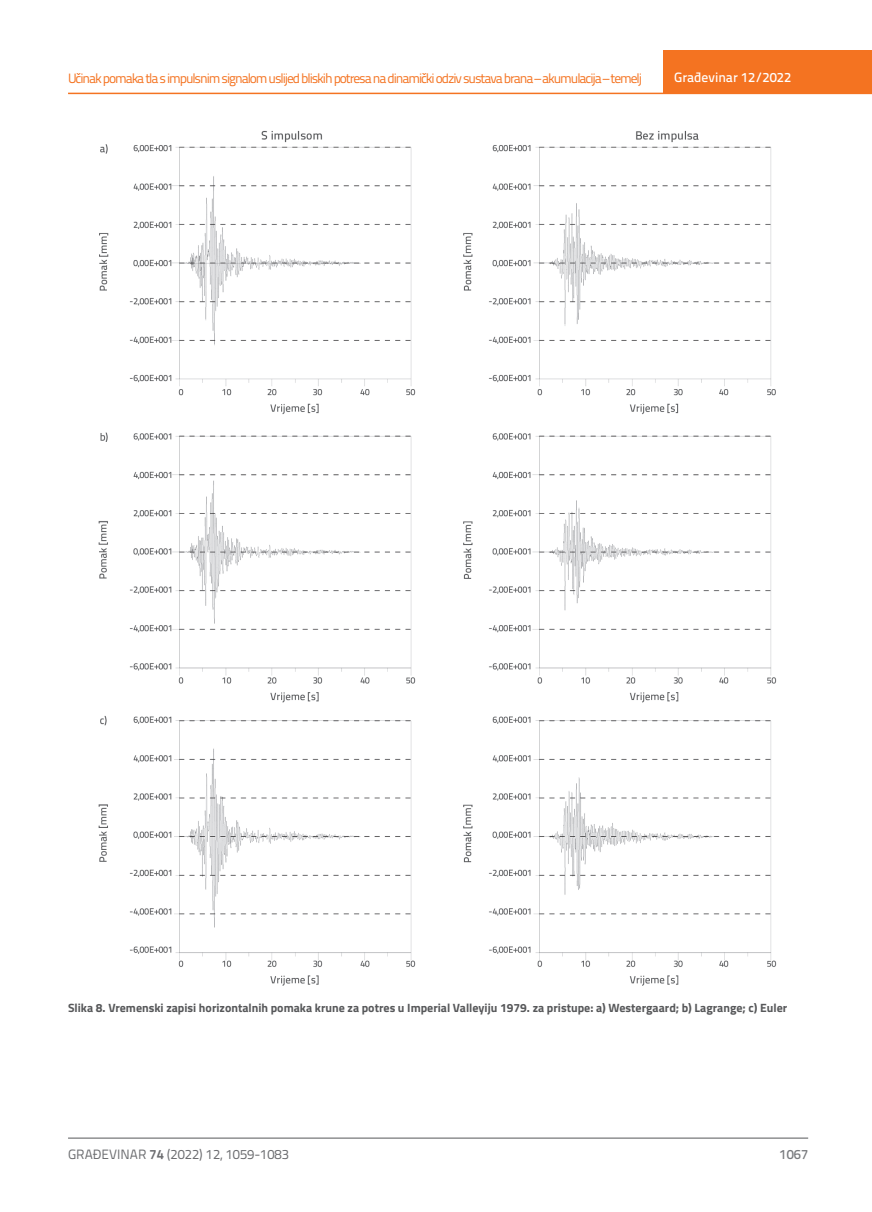
<style>
.page{position:relative;width:872px;height:1212px;background:#fff}
.page>*{position:absolute;margin:0;border:0;box-sizing:border-box;transform-origin:0 0}
.t1{font:13.5px "Titillium Text 22 L";letter-spacing:-.08em;color:#f47321}
.t2{font:13.5px "Titillium Text 22 L";color:#6c6d70}
.t3{font:500 13.5px "Titillium Text 22 L";color:#fff}
.t4{font:500 13.5px "Titillium Text 22 L";color:#787a7d}
.t5{font:700 12px "Titillium";color:#57585a}
.s1{font-weight:700}
</style>
<div class="page">
<hr style="left:68px;top:93px;width:804px;height:1px;background:#f47321">
<div style="left:663px;top:50px;width:209px;height:44px;background:#f47321"></div>
<hr style="left:68px;top:1138px;width:740px;height:1px;background:#57585a">
<img style="left:98px;top:130px;width:679px;height:856px">
<p class="t1" style="left:68px;top:68px;width:575px">Učinak pomaka tla s impulsnim signalom uslijed bliskih potresa na dinamički odziv sustava brana – akumulacija – temelj</p>
<p class="t3" style="left:674px;top:67px;width:118px">Građevinar 12/2022</p>
<p class="t5" style="left:68px;top:999px;width:720px">Slika 8. Vremenski zapisi horizontalnih pomaka krune za potres u Imperial Valleyiju 1979. za pristupe: a) Westergaard; b) Lagrange; c) Euler</p>
<p class="t2" style="left:68px;top:1144px;width:222px">GRAĐEVINAR <span class="s1">74</span> (2022) 12, 1059-1083</p>
<p class="t4" style="left:779px;top:1144px;width:30px">1067</p>
</div>
